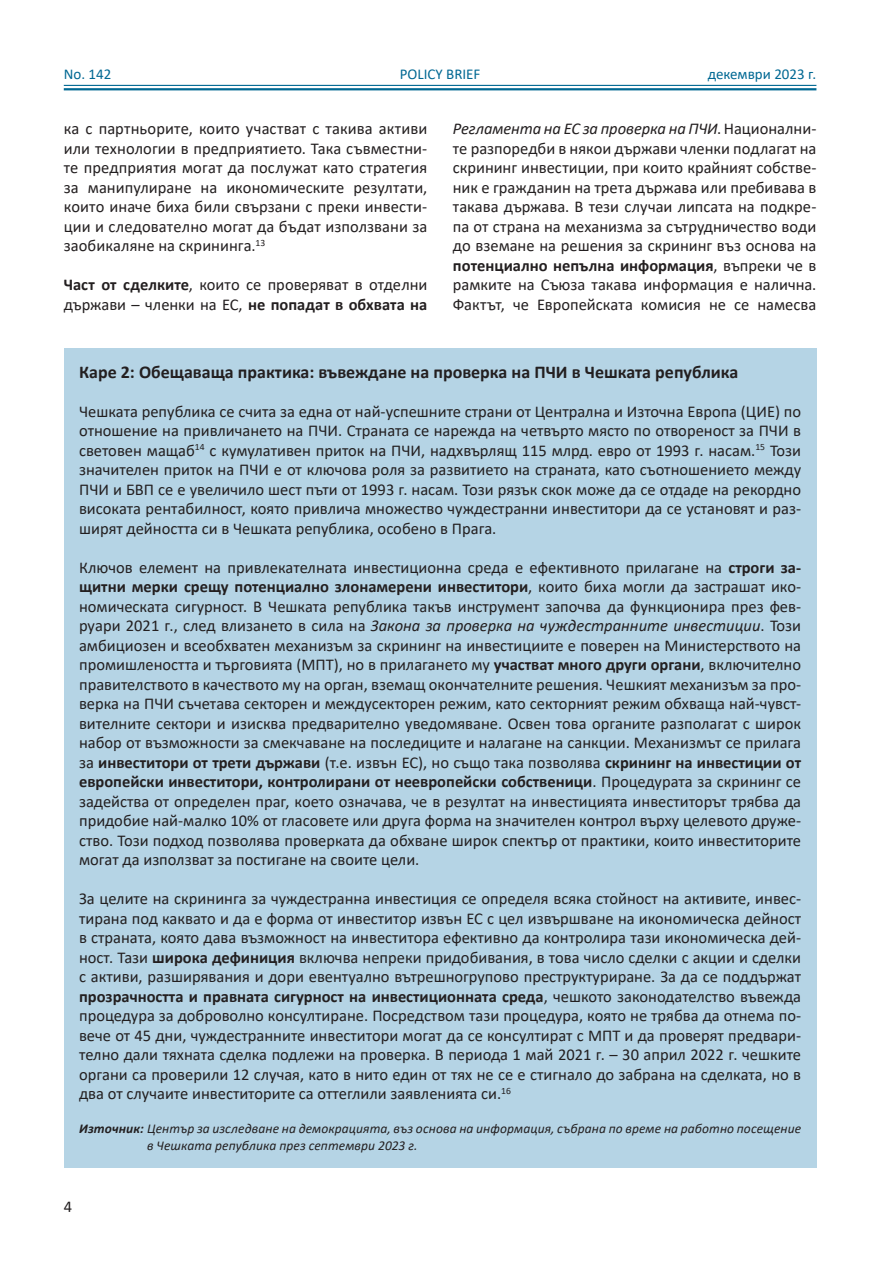
<style>
.page{position:relative;width:893px;height:1263px;background:#fff}
.page>*{position:absolute;margin:0;border:0;box-sizing:border-box;transform-origin:0 0}
.Care{font:700 18px "Calibri";color:#231f20}
.t1{font:16.5px/19.5px "Calibri";color:#231f20;text-align:justify}
.t2{font:15px "Calibri";color:#006893}
.Source{font:italic 13.5px/16.2px "Calibri";letter-spacing:.005em;color:#231f20}
.s1{font-weight:700}
.s2{font-style:italic}
</style>
<div class="page">
<hr style="left:64px;top:88px;width:752px;height:2px;background:#006893">
<hr style="left:64px;top:85px;width:752px;height:1px;background:#006893">
<div style="left:64px;top:349px;width:752px;height:819px;background:#b5d4e5"></div>
<p class="t2" style="left:64px;top:64px;width:49px">No. 142</p>
<p class="t2" style="left:400px;top:64px;width:82px">POLICY BRIEF</p>
<p class="t2" style="left:708px;top:64px;width:110px">декември 2023 г.</p>
<p class="t1" style="left:64px;top:119px;width:365px">ка с партньорите, които участват с такива активи или технологии в предприятието. Така съвместни&shy;те предприятия могат да послужат като стратегия за манипулиране на икономическите резултати, които иначе биха били свързани с преки инвести&shy;ции и следователно могат да бъдат използвани за заобикаляне на скрининга.<sup>13</sup></p>
<p class="t1" style="left:64px;top:275px;width:365px"><span class="s1">Част от сделките</span>, които се проверяват в отделни държави – членки на ЕС, <span class="s1">не попадат в обхвата на</span></p>
<p class="t1" style="left:453px;top:119px;width:365px"><span class="s2">Регламента на ЕС за проверка на ПЧИ</span>. Национални&shy;те разпоредби в някои държави членки подлагат на скрининг инвестиции, при които крайният собстве&shy;ник е гражданин на трета държава или пребивава в такава държава. В тези случаи липсата на подкре&shy;па от страна на механизма за сътрудничество води до вземане на решения за скрининг въз основа на <span class="s1">потенциално непълна информация</span>, въпреки че в рамките на Съюза такава информация е налична.<br>Фактът, че Европейската комисия не се намесва</p>
<p class="Care" style="left:79px;top:359px;width:661px">Каре 2: Обещаваща практика: въвеждане на проверка на ПЧИ в Чешката република</p>
<p class="t1" style="left:79px;top:401px;width:723px">Чешката република се счита за една от най-успешните страни от Централна и Източна Европа (ЦИЕ) по отношение на привличането на ПЧИ. Страната се нарежда на четвърто място по отвореност за ПЧИ в световен мащаб<sup>14</sup> с кумулативен приток на ПЧИ, надхвърлящ 115 млрд. евро от 1993 г. насам.<sup>15</sup> Този значителен приток на ПЧИ е от ключова роля за развитието на страната, като съотношението между ПЧИ и БВП се е увеличило шест пъти от 1993 г. насам. Този рязък скок може да се отдаде на рекордно високата рентабилност, която привлича множество чуждестранни инвеститори да се установят и раз&shy;ширят дейността си в Чешката република, особено в Прага.</p>
<p class="t1" style="left:79px;top:557px;width:723px">Ключов елемент на привлекателната инвестиционна среда е ефективното прилагане на <span class="s1">строги за&shy;щитни мерки срещу потенциално злонамерени инвеститори</span>, които биха могли да застрашат ико&shy;номическата сигурност. В Чешката република такъв инструмент започва да функционира през фев&shy;руари 2021 г., след влизането в сила на <span class="s2">Закона за проверка на чуждестранните инвестиции</span>. Този амбициозен и всеобхватен механизъм за скрининг на инвестициите е поверен на Министерството на промишлеността и търговията (МПТ), но в прилагането му <span class="s1">участват много други органи</span>, включително правителството в качеството му на орган, вземащ окончателните решения. Чешкият механизъм за про&shy;верка на ПЧИ съчетава секторен и междусекторен режим, като секторният режим обхваща най-чувст&shy;вителните сектори и изисква предварително уведомяване. Освен това органите разполагат с широк набор от възможности за смекчаване на последиците и налагане на санкции. Механизмът се прилага за <span class="s1">инвеститори от трети държави</span> (т.е. извън ЕС), но също така позволява <span class="s1">скрининг на инвестиции от европейски инвеститори, контролирани от неевропейски собственици</span>. Процедурата за скрининг се задейства от определен праг, което означава, че в резултат на инвестицията инвеститорът трябва да придобие най-малко 10% от гласовете или друга форма на значителен контрол върху целевото друже&shy;ство. Този подход позволява проверката да обхване широк спектър от практики, които инвеститорите могат да използват за постигане на своите цели.</p>
<p class="t1" style="left:79px;top:888px;width:723px">За целите на скрининга за чуждестранна инвестиция се определя всяка стойност на активите, инвес&shy;тирана под каквато и да е форма от инвеститор извън ЕС с цел извършване на икономическа дейност в страната, която дава възможност на инвеститора ефективно да контролира тази икономическа дей&shy;ност. Тази <span class="s1">широка дефиниция</span> включва непреки придобивания, в това число сделки с акции и сделки с активи, разширявания и дори евентуално вътрешногрупово преструктуриране. За да се поддържат <span class="s1">прозрачността и правната сигурност на инвестиционната среда</span>, чешкото законодателство въвежда процедура за доброволно консултиране. Посредством тази процедура, която не трябва да отнема по&shy;вече от 45 дни, чуждестранните инвеститори могат да се консултират с МПТ и да проверят предвари&shy;телно дали тяхната сделка подлежи на проверка. В периода 1 май 2021 г. – 30 април 2022 г. чешките органи са проверили 12 случая, като в нито един от тях не се е стигнало до забрана на сделката, но в два от случаите инвеститорите са оттеглили заявленията си.<sup>16</sup></p>
<p class="Source" style="left:147px;top:1120px;width:655px;text-indent:-68px"><span class="s1">Източник:</span> Център за изследване на демокрацията, въз основа на информация, събрана по време на работно посещение в Чешката република през септември 2023 г.</p>
<p class="t1" style="left:64px;top:1196px;width:10px">4</p>
</div>
